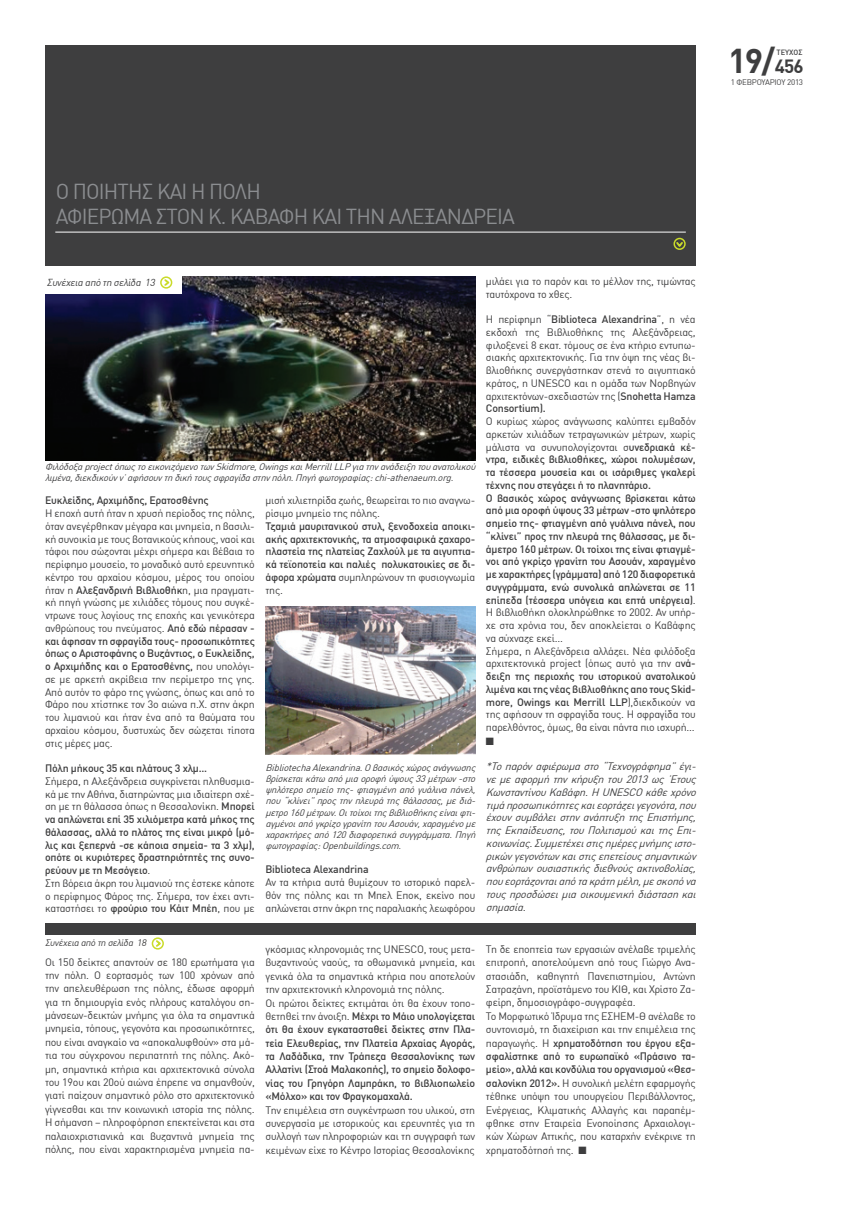
<style>
.page{position:relative;width:851px;height:1205px;background:#fff}
.page>*{position:absolute;margin:0;border:0;box-sizing:border-box;transform-origin:0 0}
.t1{font:700 33.75px "DIN Greek";color:#3e3e3f}
.t2{font:21.25px/25.5px "DIN Greek";letter-spacing:-.04em;color:#8b8d90}
.t3{font:10.62px/12.8px "DIN Greek";letter-spacing:-.02em;color:#3e3e3f;text-align:justify}
.t4{font:500 10.62px/12.8px "DIN Greek";letter-spacing:-.02em;color:#3e3e3f}
.t5{font:italic 10.62px/12.8px "DIN Greek";color:#3e3e3f;text-align:justify}
.t6{font:10.62px "Zapf Dingbats ITC";color:#3e3e3f}
.t7{font:italic 10px "DIN Greek";color:#3e3e3f}
.t8{font:italic 9.38px/11.2px "DIN Greek";color:#3e3e3f;text-align:justify}
.t9{font:8px "DIN Greek";letter-spacing:-.03em;color:#3e3e3f}
.t10{font:500 7.5px "DIN Greek";color:#3e3e3f}
.s1{font-size:18.75px}
.s2{font-weight:500}
.s3{font-weight:400}
</style>
<div class="page">
<div style="left:45px;top:45px;width:650px;height:220px;background:#3e3e3f"></div>
<hr style="left:55px;top:232px;width:630px;height:1px;background:#fff">
<img style="left:266px;top:606px;width:209px;height:149px">
<img style="left:45px;top:276px;width:430px;height:184px">
<svg style="left:676px;top:242px;width:8px;height:7px"></svg>
<div style="left:673px;top:238px;width:12px;height:12px;border:2px solid #cadb2a;border-radius:50%"></div>
<div style="left:45px;top:923px;width:650px;height:11px;background:#3e3e3f"></div>
<div style="left:42px;top:276px;width:139px;height:17px;background:#fff"></div>
<svg style="left:163px;top:279px;width:8px;height:9px"></svg>
<div style="left:160px;top:276px;width:12px;height:13px;border:2px solid #cadb2a;border-radius:50%"></div>
<svg style="left:156px;top:940px;width:7px;height:8px"></svg>
<div style="left:152px;top:937px;width:12px;height:12px;border:2px solid #cadb2a;border-radius:50%"></div>
<h1 class="t1" style="left:728px;top:41px;width:77px">19/<span class="s1">456</span></h1>
<p class="t9" style="left:730px;top:78px;width:74px">1 ΦEBPΟΥΑΡΙΟΥ 2013</p>
<p class="t10" style="left:776px;top:48px;width:27px">ΤΕΥΧΟΣ</p>
<h2 class="t2" style="left:56px;top:179px;width:460px">Ο ΠΟΙΗΤΗΣ ΚΑΙ Η ΠΟΛΗ<br>ΑΦΙΕΡΩΜΑ ΣΤΟΝ Κ. ΚΑΒΑΦΗ ΚΑΙ ΤΗΝ ΑΛΕΞΑΝΔΡΕΙΑ</h2>
<p class="t7" style="left:47px;top:276px;width:112px">Συνέχεια από τη σελίδα 13</p>
<p class="t8" style="left:45px;top:460px;width:434px">ΦιλόδοξαprojectόπωςτοεικονιζόμενοτωνSkidmore,OwingsκαιMerrillLLPγιατηνανάδειξητουανατολικού λιμένα,διεκδικούνν΄αφήσουντηδικήτουςσφραγίδαστηνπόλη.Πηγήφωτογραφίας:chi-athenaeum.org.</p>
<p class="t4" style="left:45px;top:494px;width:165px">Ευκλείδης, Αρχιμήδης, Ερατοσθένης</p>
<p class="t3" style="left:45px;top:507px;width:211px">Η εποχή αυτή ήταν η χρυσή περίοδος της πόλης, όταν ανεγέρθηκαν μέγαρα και μνημεία, η βασιλι&shy;κή συνοικία με τους βοτανικούς κήπους, ναοί και τάφοι που σώζονται μέχρι σήμερα και βέβαια το περίφημο μουσείο, το μοναδικό αυτό ερευνητικό κέντρο του αρχαίου κόσμου, μέρος του οποίου ήταν η <span class="s2">Αλεξανδρινή Βιβλιοθήκ</span>η, μια πραγματι&shy;κή πηγή γνώσης με χιλιάδες τόμους που συγκέ&shy;ντρωνε τους λογίους της εποχής και γενικότερα ανθρώπους του πνεύματος. <span class="s2">Από εδώ πέρασαν - και άφησαν τη σφραγίδα τους- προσωπικότητες όπως ο Αριστοφάνης ο Βυζάντιος, ο Ευκλείδης, ο Αρχιμήδης και ο Ερατοσθένης,</span> που υπολόγι&shy;σε με αρκετή ακρίβεια την περίμετρο της γης.<br>Από αυτόν το φάρο της γνώσης, όπως και από το Φάρο που χτίστηκε τον 3ο αιώνα π.Χ. στην άκρη του λιμανιού και ήταν ένα από τα θαύματα του αρχαίου κόσμου, δυστυχώς δεν σώζεται τίποτα στις μέρες μας.</p>
<p class="t4" style="left:45px;top:762px;width:164px">Πόλη μήκους 35 και πλάτους 3 χλμ...</p>
<p class="t3" style="left:45px;top:775px;width:211px;text-align:left">Σήμερα, η Αλεξάνδρεια συγκρίνεται πληθυσμια&shy;κά με την Αθήνα, διατηρώντας μια ιδιαίτερη σχέ&shy;ση με τη θάλασσα όπως η Θεσσαλονίκη. <span class="s2">Μπορεί να απλώνεται επί 35 χιλιόμετρα κατά μήκος της θάλασσας, αλλά το πλάτος της είναι μικρό (μό&shy;λις και ξεπερνά -σε κάποια σημεία- τα 3 χλμ), οπότε οι κυριότερες δραστηριότητές της συνο&shy;ρεύουν με τη Μεσόγειο</span>.<br>Στη βόρεια άκρη του λιμανιού της έστεκε κάποτε ο περίφημος Φάρος της. Σήμερα, τον έχει αντι&shy;καταστήσει το <span class="s2">φρούριο του Κάιτ Μπέη</span>, που με</p>
<p class="t3" style="left:265px;top:494px;width:211px">μισή χιλιετηρίδα ζωής, θεωρείται το πιο αναγνω&shy;ρίσιμο μνημείο της πόλης.</p>
<p class="t4" style="left:265px;top:519px;width:211px;text-align:justify">Τζαμιά μαυριτανικού στυλ, ξενοδοχεία αποικι&shy;ακής αρχιτεκτονικής, τα ατμοσφαιρικά ζαχαρο&shy;πλαστεία της πλατείας Ζαχλούλ με τα αιγυπτια&shy;κά τεϊοποτεία και παλιές πολυκατοικίες σε δι&shy;άφορα χρώματα <span class="s3">συμπληρώνουν τη φυσιογνωμία της.</span></p>
<p class="t8" style="left:265px;top:762px;width:214px">Bibliotecha Alexandrina.O βασικόςχώροςανάγνωσης βρίσκεταικάτω απόμιαοροφήύψους33μέτρων-στο ψηλότεροσημείοτης-φτιαγμένηαπόγυάλιναπάνελ, που“κλίνει”προςτηνπλευράτηςθάλασσας,μεδιά&shy;μετρο160μέτρων.Οιτοίχοιτηςβιβλιοθήκηςείναιφτι&shy;αγμένοιαπόγκρίζογρανίτητουΑσουάν,χαραγμένομε χαρακτήρεςαπό120διαφορετικάσυγγράμματα.Πηγή φωτογραφίας:Οpenbuildings.com.</p>
<p class="t4" style="left:265px;top:863px;width:105px">Biblioteca Alexandrina</p>
<p class="t3" style="left:265px;top:876px;width:211px">Αν τα κτήρια αυτά θυμίζουν το ιστορικό παρελ&shy;θόν της πόλης και τη Μπελ Εποκ, εκείνο που απλώνεται στην άκρη της παραλιακής λεωφόρου</p>
<p class="t3" style="left:486px;top:275px;width:211px">μιλάει για το παρόν και το μέλλον της, τιμώντας ταυτόχρονα το χθες.</p>
<p class="t3" style="left:486px;top:313px;width:211px">Η περίφημη “<span class="s2">Biblioteca Alexandrina</span>”, η νέα εκδοχή της Βιβλιοθήκης της Αλεξάνδρειας, φιλοξενεί 8 εκατ. τόμους σε ένα κτήριο εντυπω&shy;σιακής αρχιτεκτονικής. Για την όψη της νέας βι&shy;βλιοθήκης συνεργάστηκαν στενά το αιγυπτιακό κράτος, η UNESCO και η ομάδα των Νορβηγών αρχιτεκτόνων-σχεδιαστών της (<span class="s2">Snohetta Hamza Consortium).</span></p>
<p class="t4" style="left:486px;top:415px;width:211px"><span class="s3">Ο κυρίως χώρος ανάγνωσης καλύπτει εμβαδόν αρκετών χιλιάδων τετραγωνικών μέτρων, χωρίς μάλιστα να συνυπολογίζονται σ</span>υνεδριακά κέ&shy;ντρα, ειδικές βιβλιοθήκες, χώροι πολυμέσων, τα τέσσερα μουσεία και οι ισάριθμες γκαλερί τέχνης που στεγάζει ή το πλανητάριο.<br>Ο βασικός χώρος ανάγνωσης βρίσκεται κάτω από μια οροφή ύψους 33 μέτρων -στο ψηλότερο σημείο της- φτιαγμένη από γυάλινα πάνελ, που “κλίνει” προς την πλευρά της θάλασσας, με δι&shy;άμετρο 160 μέτρων. Οι τοίχοι της είναι φτιαγμέ&shy;νοι από γκρίζο γρανίτη του Ασουάν, χαραγμένο με χαρακτήρες (γράμματα) από 120 διαφορετικά συγγράμματα, ενώ συνολικά απλώνεται σε 11 επίπεδα (τέσσερα υπόγεια και επτά υπέργεια)<span class="s3">.<br>Η βιβλιοθήκη ολοκληρώθηκε το 2002. Αν υπήρ&shy;χε στα χρόνια του, δεν αποκλείεται ο Καβάφης να σύχναζε εκεί...<br>Σήμερα, η Αλεξάνδρεια αλλάζει. Νέα φιλόδοξα αρχιτεκτονικά project (όπως αυτό για την α</span>νά&shy;δειξη της περιοχής του ιστορικού ανατολικού λιμένα και της νέας βιβλιοθήκης απο τους Skid&shy;more, Owings και Merrill LLP<span class="s3">),διεκδικούν να της αφήσουν τη σφραγίδα τους. Η σφραγίδα του παρελθόντος, όμως, θα είναι πάντα πιο ισχυρή...</span></p>
<p class="t6" style="left:486px;top:736px;width:10px">■</p>
<p class="t5" style="left:486px;top:760px;width:214px">*Τοπαρόναφιέρωμαστο“Τεχνογράφημα”έγι&shy;νεμεαφορμήτηνκήρυξητου2013ως΄Ετους ΚωνσταντίνουΚαβάφη.Η UNESCO κάθεχρόνο τιμάπροσωπικότητεςκαιεορτάζειγεγονότα,που έχουνσυμβάλειστηνανάπτυξητηςΕπιστήμης, τηςΕκπαίδευσης,τουΠολιτισμούκαιτηςΕπι&shy;κοινωνίας.Συμμετέχειστιςημέρεςμνήμηςιστο&shy;ρικώνγεγονότωνκαιστιςεπετείουςσημαντικών ανθρώπωνουσιαστικήςδιεθνούςακτινοβολίας, πουεορτάζονταιαπότακράτημέλη,μεσκοπόνα τουςπροσδώσειμιαοικουμενικήδιάστασηκαι σημασία.</p>
<p class="t8" style="left:45px;top:937px;width:105px">Συνέχεια από τη σελίδα 18</p>
<p class="t3" style="left:45px;top:955px;width:211px;line-height:13.4px">Οι 150 δείκτες απαντούν σε 180 ερωτήματα για την πόλη. Ο εορτασμός των 100 χρόνων από την απελευθέρωση της πόλης, έδωσε αφορμή για τη δημιουργία ενός πλήρους καταλόγου ση&shy;μάνσεων-δεικτών μνήμης για όλα τα σημαντικά μνημεία, τόπους, γεγονότα και προσωπικότητες, που είναι αναγκαίο να «αποκαλυφθούν» στα μά&shy;τια του σύγχρονου περιπατητή της πόλης. Ακό&shy;μη, σημαντικά κτήρια και αρχιτεκτονικά σύνολα του 19ου και 20ού αιώνα έπρεπε να σημανθούν, γιατί παίζουν σημαντικό ρόλο στο αρχιτεκτονικό γίγνεσθαι και την κοινωνική ιστορία της πόλης.<br>Η σήμανση – πληροφόρηση επεκτείνεται και στα παλαιοχριστιανικά και βυζαντινά μνημεία της πόλης, που είναι χαρακτηρισμένα μνημεία πα-</p>
<p class="t4" style="left:265px;top:942px;width:211px;line-height:13.4px"><span class="s3">γκόσμιας κληρονομιάς της UNESCO, τους μετα&shy;βυζαντινούς ναούς, τα οθωμανικά μνημεία, και γενικά όλα τα σημαντικά κτήρια που αποτελούν την αρχιτεκτονική κληρονομιά της πόλης.<br>Οι πρώτοι δείκτες εκτιμάται ότι θα έχουν τοπο&shy;θετηθεί την άνοιξη.</span> Μέχρι το Μάιο υπολογίζεται ότι θα έχουν εγκατασταθεί δείκτες στην Πλα&shy;τεία Ελευθερίας, την Πλατεία Αρχαίας Αγοράς, τα Λαδάδικα, την Τράπεζα Θεσσαλονίκης των Αλλατίνι (Στοά Μαλακοπής), το σημείο δολοφο&shy;νίας του Γρηγόρη Λαμπράκη, το βιβλιοπωλείο «Μόλχο» και τον Φραγκομαχαλά.</p>
<p class="t3" style="left:265px;top:1103px;width:211px;line-height:13.4px">Την επιμέλεια στη συγκέντρωση του υλικού, στη συνεργασία με ιστορικούς και ερευνητές για τη συλλογή των πληροφοριών και τη συγγραφή των κειμένων είχε το Κέντρο Ιστορίας Θεσσαλονίκης</p>
<p class="t3" style="left:486px;top:942px;width:211px;line-height:13.4px;text-align:left">Τη δε εποπτεία των εργασιών ανέλαβε τριμελής επιτροπή, αποτελούμενη από τους Γιώργο Ανα&shy;στασιάδη, καθηγητή Πανεπιστημίου, Αντώνη Σατραζάνη, προϊστάμενο του ΚΙΘ, και Χρίστο Ζα&shy;φείρη, δημοσιογράφο-συγγραφέα.<br>Το Μορφωτικό Ίδρυμα της ΕΣΗΕΜ-Θ ανέλαβε το συντονισμό, τη διαχείριση και την επιμέλεια της παραγωγής. Η <span class="s2">χρηματοδότηση του έργου εξα&shy;σφαλίστηκε από το ευρωπαϊκό «Πράσινο τα&shy;μείο», αλλά και κονδύλια του οργανισμού «Θεσ&shy;σαλονίκη 2012».</span> Η συνολική μελέτη εφαρμογής τέθηκε υπόψη του υπουργείου Περιβάλλοντος, Ενέργειας, Κλιματικής Αλλαγής και παραπέμ&shy;φθηκε στην Εταιρεία Ενοποίησης Αρχαιολογι&shy;κών Χώρων Αττικής, που καταρχήν ενέκρινε τη χρηματοδότησή της. ■</p>
</div>
